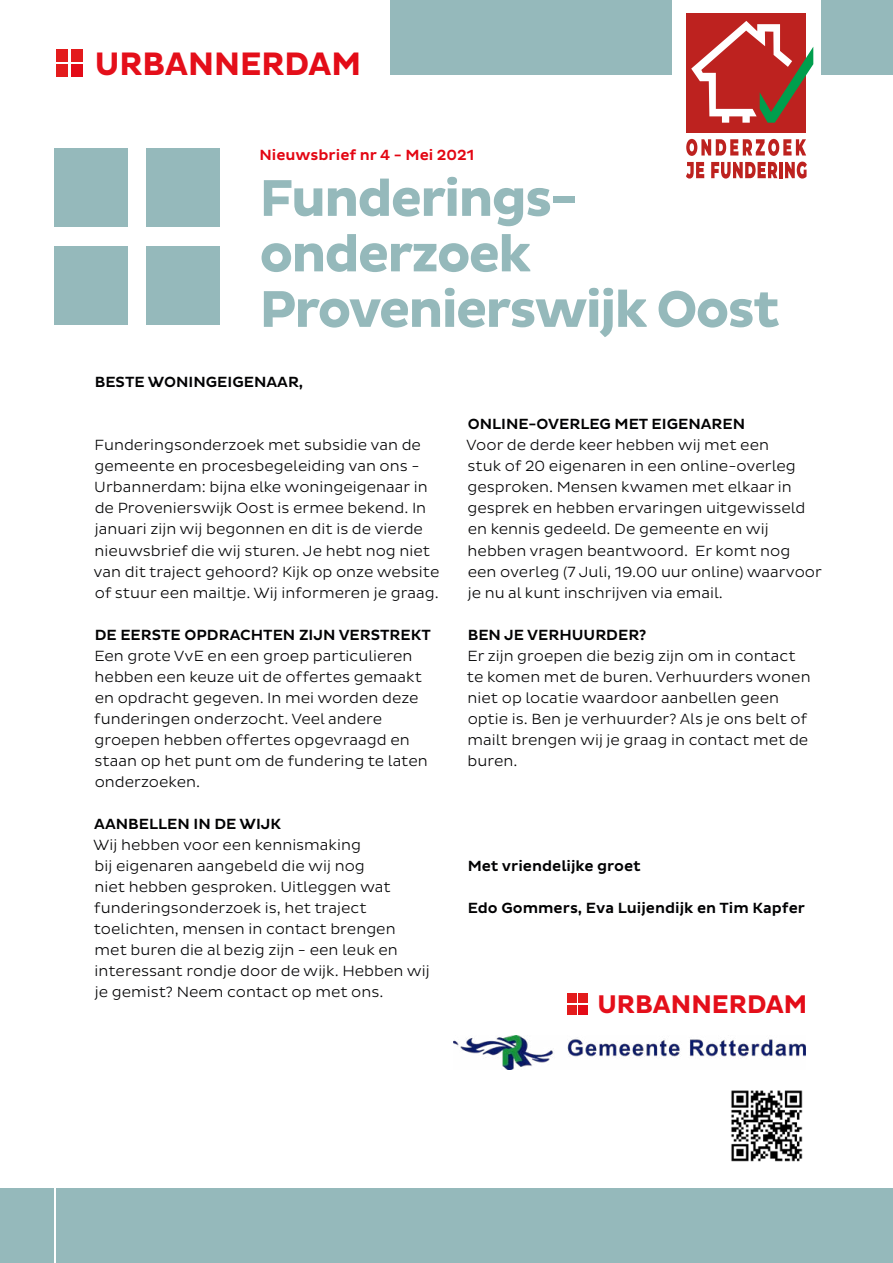
<style>
.page{position:relative;width:893px;height:1263px;background:#fff}
.page>*{position:absolute;margin:0;border:0;box-sizing:border-box;transform-origin:0 0}
.t1{font:700 52.5px/55.5px "Pluto Sans";letter-spacing:-.04em;color:#95b9bb}
.t2{font:700 33px "Pluto Sans";color:#e40f1a;scale:.95 1}
.t3{font:700 25.95px "Pluto Sans";color:#e40f1a;scale:.95 1}
.t4{font:300 15px/21px "Pluto Sans";color:#020203}
.t5{font:500 15px "Pluto Sans";color:#020203}
.t6{font:500 15px "Pluto Sans";color:#e30613}
.s1{color:#e30b17}
</style>
<div class="page">
<div style="left:0;top:1188px;width:893px;height:75px;background:#95b9bb"></div>
<hr style="left:54px;top:1187px;width:2px;height:76px;background:#fff">
<div style="left:54px;top:148px;width:73px;height:79px;background:#95b9bb"></div>
<div style="left:54px;top:246px;width:73px;height:79px;background:#95b9bb"></div>
<div style="left:146px;top:148px;width:73px;height:79px;background:#95b9bb"></div>
<div style="left:146px;top:246px;width:73px;height:79px;background:#95b9bb"></div>
<img style="left:454px;top:1035px;width:351px;height:35px">
<div style="left:390px;top:0;width:503px;height:75px;background:#95b9bb"></div>
<img style="left:731px;top:1090px;width:72px;height:72px">
<div style="left:56px;top:49px;width:12px;height:12px;background:#e31b1c"></div>
<div style="left:71px;top:49px;width:12px;height:12px;background:#e31b1c"></div>
<div style="left:56px;top:64px;width:12px;height:13px;background:#e31b1c"></div>
<div style="left:71px;top:64px;width:12px;height:13px;background:#e30b17"></div>
<div style="left:567px;top:1005px;width:9px;height:10px;background:#e31b1c"></div>
<div style="left:579px;top:1005px;width:9px;height:10px;background:#e30b17"></div>
<div style="left:567px;top:992px;width:9px;height:10px;background:#e31b1c"></div>
<div style="left:579px;top:992px;width:9px;height:10px;background:#e31b1c"></div>
<div style="left:672px;top:0;width:148px;height:191px;background:#fff"></div>
<div style="left:686px;top:14px;width:120px;height:119px;background:#bd221f"></div>
<svg style="left:686px;top:139px;width:120px;height:17px"></svg>
<svg style="left:686px;top:162px;width:18px;height:17px"></svg>
<svg style="left:711px;top:162px;width:66px;height:17px"></svg>
<hr style="left:779px;top:162px;width:4px;height:16px;background:#bd221f">
<svg style="left:785px;top:162px;width:22px;height:17px"></svg>
<svg style="left:691px;top:21px;width:122px;height:102px"></svg>
<h2 class="t2" style="left:95px;top:45px;width:282px">URBANNERD<span class="s1">AM</span></h2>
<p class="t6" style="left:259px;top:146px;width:217px">Nieuwsbrief nr 4 - Mei 2021</p>
<h1 class="t1" style="left:259px;top:172px;width:522px">Funderings&shy;onderzoek<br>Provenierswijk Oost</h1>
<p class="t5" style="left:95px;top:374px;width:210px">BESTE WONINGEIGENAAR,</p>
<p class="t4" style="left:94px;top:435px;width:347px">Funderingsonderzoek met subsidie van de gemeente en procesbegeleiding van ons - Urbannerdam: bijna elke woningeigenaar in de Provenierswijk Oost is ermee bekend. In januari zijn wij begonnen en dit is de vierde nieuwsbrief die wij sturen. Je hebt nog niet van dit traject gehoord? Kijk op onze website of stuur een mailtje. Wij informeren je graag.</p>
<p class="t5" style="left:95px;top:626px;width:338px">DE EERSTE OPDRACHTEN ZIJN VERSTREKT</p>
<p class="t4" style="left:94px;top:645px;width:336px">Een grote VvE en een groep particulieren hebben een keuze uit de offertes gemaakt en opdracht gegeven. In mei worden deze funderingen onderzocht. Veel andere groepen hebben offertes opgevraagd en staan op het punt om de fundering te laten onderzoeken.</p>
<p class="t5" style="left:94px;top:815px;width:188px">AANBELLEN IN DE WIJK</p>
<p class="t4" style="left:93px;top:834px;width:338px">Wij hebben voor een kennismaking<br>bij eigenaren aangebeld die wij nog<br>niet hebben gesproken. Uitleggen wat funderingsonderzoek is, het traject toelichten, mensen in contact brengen met buren die al bezig zijn - een leuk en interessant rondje door de wijk. Hebben wij je gemist? Neem contact op met ons.</p>
<p class="t5" style="left:468px;top:416px;width:279px">ONLINE-OVERLEG MET EIGENAREN</p>
<p class="t4" style="left:466px;top:435px;width:357px">Voor de derde keer hebben wij met een<br>stuk of 20 eigenaren in een online-overleg gesproken. Mensen kwamen met elkaar in gesprek en hebben ervaringen uitgewisseld en kennis gedeeld. De gemeente en wij hebben vragen beantwoord. Er komt nog<br>een overleg (7 Juli, 19.00 uur online) waarvoor je nu al kunt inschrijven via email.</p>
<p class="t5" style="left:468px;top:626px;width:180px">BEN JE VERHUURDER?</p>
<p class="t4" style="left:467px;top:645px;width:345px">Er zijn groepen die bezig zijn om in contact te komen met de buren. Verhuurders wonen niet op locatie waardoor aanbellen geen optie is. Ben je verhuurder? Als je ons belt of mailt brengen wij je graag in contact met de buren.</p>
<p class="t5" style="left:468px;top:857px;width:175px">Met vriendelijke groet</p>
<p class="t5" style="left:468px;top:899px;width:339px">Edo Gommers, Eva Luijendijk en Tim Kapfer</p>
<h3 class="t3" style="left:597px;top:989px;width:222px">URBANNERD<span class="s1">AM</span></h3>
</div>
